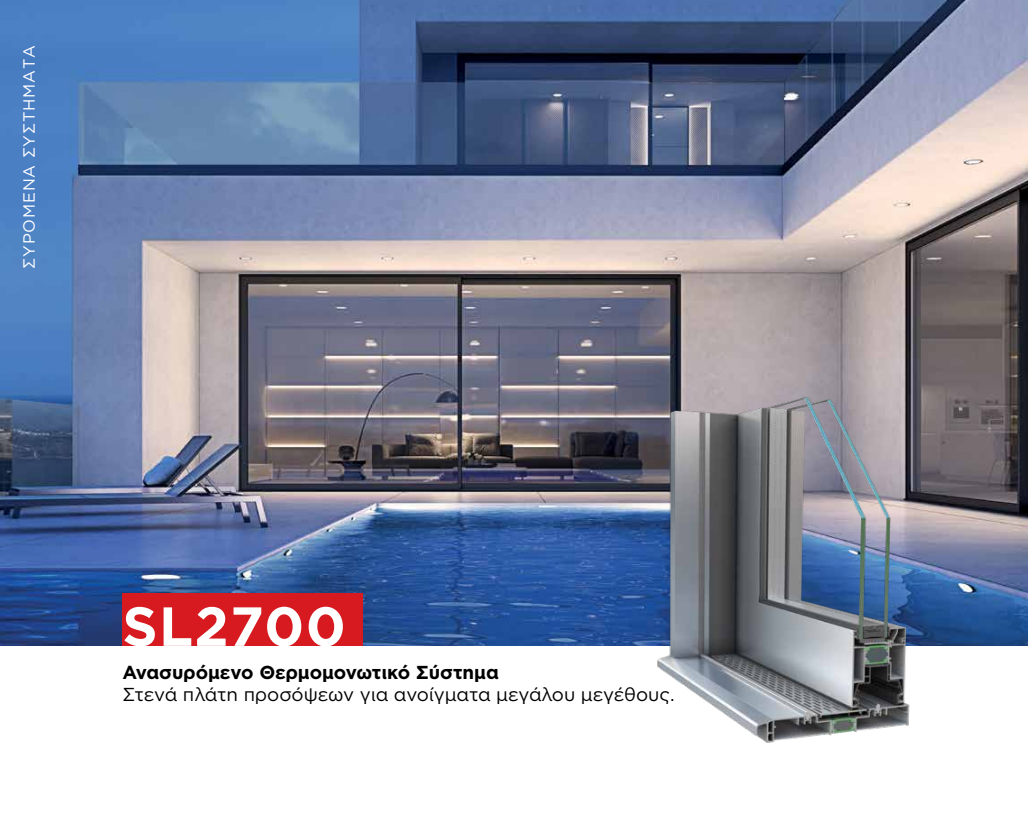
<style>
.page{position:relative;width:1028px;height:815px;background:#fff}
.page>*{position:absolute;margin:0;border:0;box-sizing:border-box;transform-origin:0 0}
.t1{font:700 55px "Gotham Greek";letter-spacing:.025em;color:#fff}
.t2{font:18.75px "Gotham Greek";color:#000}
.t3{font:700 18.75px "Gotham Greek";color:#000}
.t4{font:16.25px "Gotham Greek";letter-spacing:.05em;color:#fff}
</style>
<div class="page">
<img style="left:0;top:0;width:1028px;height:646px">
<div style="left:122px;top:594px;width:241px;height:52px;background:#d71920"></div>
<img style="left:576px;top:365px;width:412px;height:378px">
<p class="t4" style="left:20px;top:269px;width:225px;rotate:-90deg">ΣΥΡΟΜΕΝΑ ΣΥΣΤΗΜΑΤΑ</p>
<h1 class="t1" style="left:122px;top:595px;width:225px">SL2700</h1>
<p class="t3" style="left:122px;top:662px;width:378px">Ανασυρόμενο Θερμομονωτικό Σύστημα</p>
<p class="t2" style="left:122px;top:684px;width:554px">Στενά πλάτη προσόψεων για ανοίγματα μεγάλου μεγέθους.</p>
</div>
